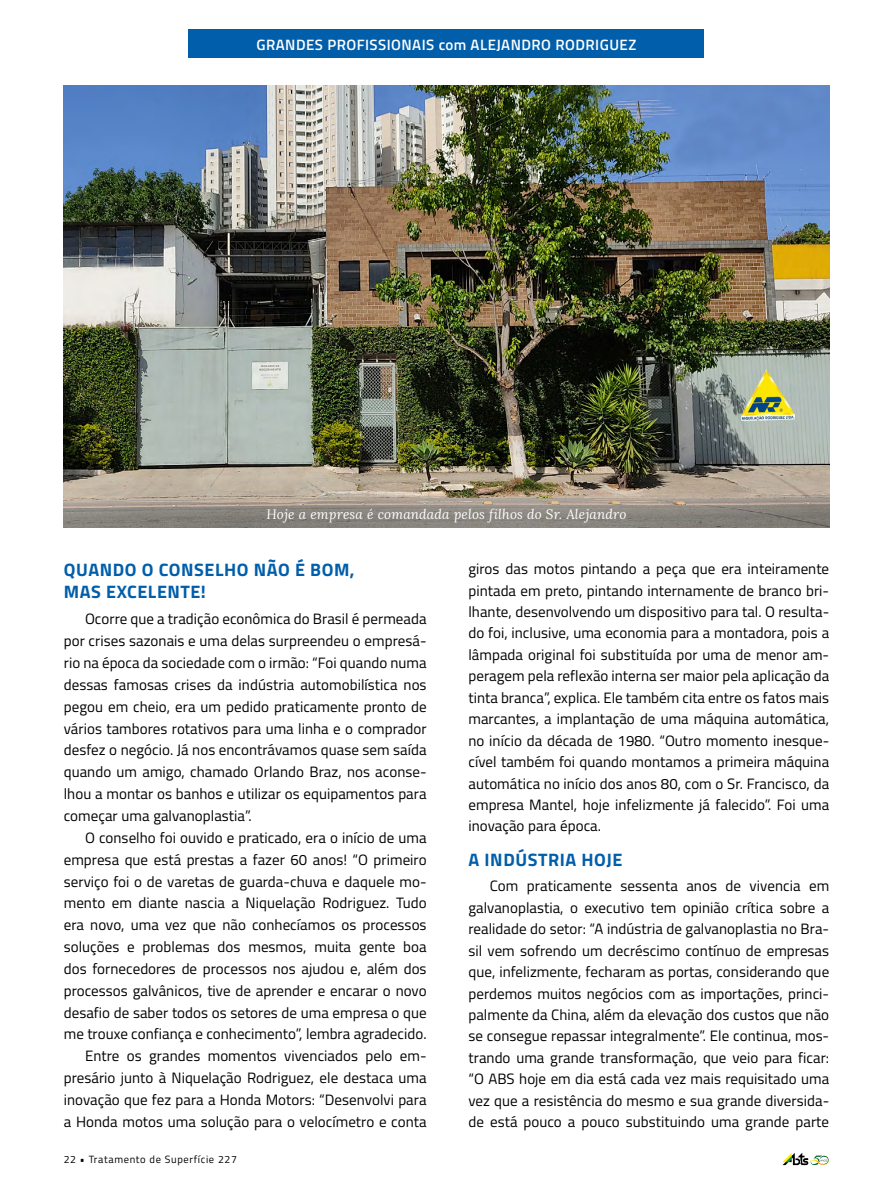
<style>
.page{position:relative;width:893px;height:1191px;background:#fff}
.page>*{position:absolute;margin:0;border:0;box-sizing:border-box;transform-origin:0 0}
.t1{font:700 18px/21.9px "Titillium";letter-spacing:.03em;color:#005eaa}
.t2{font:15px/21.5px "Titillium";letter-spacing:.005em;color:#000;text-align:justify}
.t3{font:600 15px "Titillium";letter-spacing:.03em;color:#fff}
.t4{font:italic 13.5px "Lora";letter-spacing:.01em;color:#fff}
.t5{font:10.5px "Titillium";letter-spacing:.06em;color:#000}
</style>
<div class="page">
<div style="left:189px;top:30px;width:515px;height:28px;background:#005eaa"></div>
<img style="left:64px;top:85px;width:765px;height:442px">
<svg style="left:782px;top:1152px;width:47px;height:13px"></svg>
<p class="t3" style="left:257px;top:33px;width:381px">GRANDES PROFISSIONAIS com ALEJANDRO RODRIGUEZ</p>
<p class="t4" style="left:267px;top:505px;width:361px">Hoje a empresa é comandada pelos filhos do Sr. Alejandro</p>
<p class="t1" style="left:64px;top:558px;width:292px">QUANDO O CONSELHO NÃO É BOM,<br>MAS EXCELENTE!</p>
<p class="t2" style="left:64px;top:607px;width:364px;line-height:21.9px;text-indent:21px">Ocorre que a tradição econômica do Brasil é permeada por crises sazonais e uma delas surpreendeu o empresá&shy;rio na época da sociedade com o irmão: “Foi quando numa dessas famosas crises da indústria automobilística nos pegou em cheio, era um pedido praticamente pronto de vários tambores rotativos para uma linha e o comprador desfez o negócio. Já nos encontrávamos quase sem saída quando um amigo, chamado Orlando Braz, nos aconse&shy;lhou a montar os banhos e utilizar os equipamentos para começar uma galvanoplastia”.</p>
<p class="t2" style="left:64px;top:826px;width:364px;line-height:21.9px;text-align:right">O conselho foi ouvido e praticado, era o início de uma empresa que está prestas a fazer 60 anos! “O primeiro serviço foi o de varetas de guarda-chuva e daquele mo&shy;mento em diante nascia a Niquelação Rodriguez. Tudo era novo, uma vez que não conhecíamos os processos soluções e problemas dos mesmos, muita gente boa dos fornecedores de processos nos ajudou e, além dos processos galvânicos, tive de aprender e encarar o novo desafio de saber todos os setores de uma empresa o que me trouxe confiança e conhecimento”, lembra agradecido.<br>Entre os grandes momentos vivenciados pelo em&shy;presário junto à Niquelação Rodriguez, ele destaca uma inovação que fez para a Honda Motors: “Desenvolvi para a Honda motos uma solução para o velocímetro e conta</p>
<p class="t5" style="left:64px;top:1151px;width:175px">22 • Tratamento de Superfície 227</p>
<p class="t2" style="left:468px;top:557px;width:362px">giros das motos pintando a peça que era inteiramente pintada em preto, pintando internamente de branco bri&shy;lhante, desenvolvendo um dispositivo para tal. O resulta&shy;do foi, inclusive, uma economia para a montadora, pois a lâmpada original foi substituída por uma de menor am&shy;peragem pela reflexão interna ser maior pela aplicação da tinta branca”, explica. Ele também cita entre os fatos mais marcantes, a implantação de uma máquina automática, no início da década de 1980. “Outro momento inesque&shy;cível também foi quando montamos a primeira máquina automática no início dos anos 80, com o Sr. Francisco, da empresa Mantel, hoje infelizmente já falecido”. Foi uma inovação para época.</p>
<p class="t1" style="left:469px;top:847px;width:155px">A INDÚSTRIA HOJE</p>
<p class="t2" style="left:468px;top:874px;width:362px;text-indent:21px">Com praticamente sessenta anos de vivencia em galvanoplastia, o executivo tem opinião crítica sobre a realidade do setor: “A indústria de galvanoplastia no Bra&shy;sil vem sofrendo um decréscimo contínuo de empresas que, infelizmente, fecharam as portas, considerando que perdemos muitos negócios com as importações, princi&shy;palmente da China, além da elevação dos custos que não se consegue repassar integralmente”. Ele continua, mos&shy;trando uma grande transformação, que veio para ficar: “O ABS hoje em dia está cada vez mais requisitado uma vez que a resistência do mesmo e sua grande diversida&shy;de está pouco a pouco substituindo uma grande parte</p>
</div>
